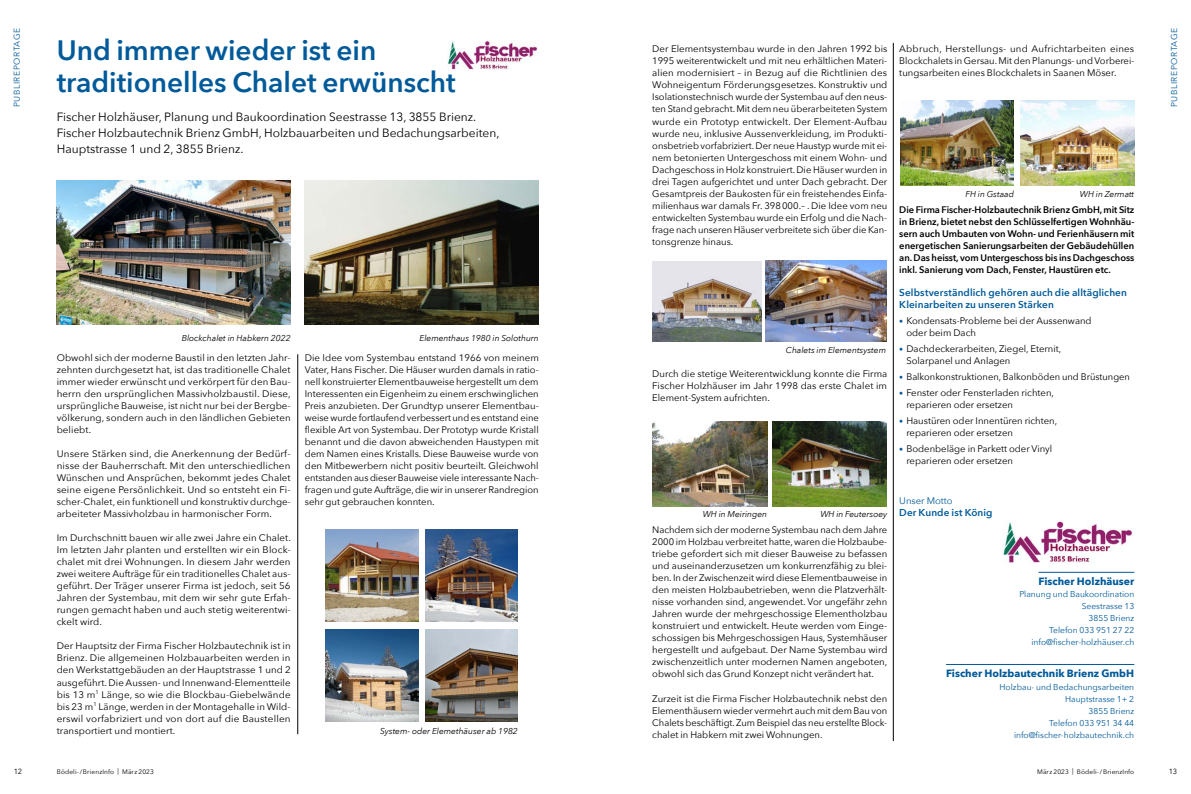
<style>
.page{position:relative;width:1191px;height:794px;background:#fff}
.page>*{position:absolute;margin:0;border:0;box-sizing:border-box;transform-origin:0 0}
.t1{font:600 28px/32px "Avenir Next";color:#005a9a}
.t2{font:12px/16px "Avenir Next";color:#000}
.t3{font:700 10.5px "Avenir Next";color:#005a9a}
.t4{font:600 10px/12px "Avenir Next";letter-spacing:.01em;color:#005a9a}
.t5{font:9.5px/12px "Avenir Next";color:#000;text-align:justify}
.t6{font:600 9.5px/12px "Avenir Next";color:#000;text-align:justify}
.t7{font:9.5px/12px "Avenir Next";color:#000;text-align:justify;scale:1.04 1}
.t8{font:9.5px "Avenir Next";color:#005a9a}
.t9{font:8.5px/12px "Avenir Next";color:#005a9a;text-align:right}
.t10{font:italic 8.5px "Avenir Next";color:#000}
.t11{font:8.5px "Avenir Next";letter-spacing:.065em;color:#005a9a}
.t12{font:7.5px "Avenir Next";color:#000}
.t13{font:6.5px "Avenir Next";letter-spacing:.02em;color:#000}
.s1{font-size:8px;color:#005a9a}
</style>
<div class="page">
<hr style="left:893px;top:43px;width:1px;height:698px;background:#000">
<hr style="left:297px;top:354px;width:1px;height:380px;background:#000">
<img style="left:57px;top:181px;width:234px;height:144px">
<img style="left:305px;top:180px;width:234px;height:145px">
<img style="left:1003px;top:521px;width:130px;height:42px">
<img style="left:447px;top:40px;width:91px;height:30px">
<hr style="left:946px;top:664px;width:188px;height:1px;background:#005a9a">
<hr style="left:1038px;top:572px;width:96px;height:1px;background:#005a9a">
<img style="left:326px;top:529px;width:92px;height:93px">
<img style="left:326px;top:629px;width:92px;height:92px">
<img style="left:425px;top:529px;width:93px;height:93px">
<img style="left:425px;top:629px;width:93px;height:92px">
<img style="left:653px;top:261px;width:108px;height:80px">
<img style="left:765px;top:261px;width:121px;height:80px">
<img style="left:900px;top:100px;width:114px;height:86px">
<img style="left:653px;top:421px;width:114px;height:86px">
<img style="left:772px;top:421px;width:114px;height:86px">
<img style="left:1020px;top:100px;width:114px;height:86px">
<p class="t11" style="left:10px;top:107px;width:81px;rotate:-90deg">PUBLIREPORTAGE</p>
<h1 class="t1" style="left:57px;top:34px;width:400px">Und immer wieder ist ein traditionelles Chalet erwünscht</h1>
<p class="t2" style="left:57px;top:108px;width:444px">Fischer Holzhäuser, Planung und Baukoordination Seestrasse 13, 3855 Brienz.<br>Fischer Holzbautechnik Brienz GmbH, Holzbauarbeiten und Bedachungsarbeiten,<br>Hauptstrasse 1 und 2, 3855 Brienz.</p>
<p class="t10" style="left:182px;top:331px;width:110px">Blockchalet in Habkern 2022</p>
<p class="t10" style="left:419px;top:331px;width:121px">Elementhaus 1980 in Solothurn</p>
<p class="t5" style="left:57px;top:351px;width:236px">Obwohl sich der moderne Baustil in den letzten Jahr&shy;zehnten durchgesetzt hat, ist das traditionelle Chalet immer wieder erwünscht und verkörpert für den Bau&shy;herrn den ursprünglichen Massivholzbaustil. Diese, ursprüngliche Bauweise, ist nicht nur bei der Bergbe&shy;völkerung, sondern auch in den ländlichen Gebieten beliebt.</p>
<p class="t7" style="left:57px;top:447px;width:226px">Unsere Stärken sind, die Anerkennung der Bedürf&shy;nisse der Bauherrschaft. Mit den unterschiedlichen Wünschen und Ansprüchen, bekommt jedes Chalet seine eigene Persönlichkeit. Und so entsteht ein Fi&shy;scher-Chalet, ein funktionell und konstruktiv durchge&shy;arbeiteter Massivholzbau in harmonischer Form.</p>
<p class="t5" style="left:57px;top:531px;width:236px">Im Durchschnitt bauen wir alle zwei Jahre ein Chalet.<br>Im letzten Jahr planten und erstellten wir ein Block&shy;chalet mit drei Wohnungen. In diesem Jahr werden zwei weitere Aufträge für ein traditionelles Chalet aus&shy;geführt. Der Träger unserer Firma ist jedoch, seit 56<br>Jahren der Systembau, mit dem wir sehr gute Erfah&shy;rungen gemacht haben und auch stetig weiterentwi&shy;ckelt wird.</p>
<p class="t5" style="left:57px;top:639px;width:235px">Der Hauptsitz der Firma Fischer Holzbautechnik ist in Brienz. Die allgemeinen Holzbauarbeiten werden in den Werkstattgebäuden an der Hauptstrasse 1 und 2 ausgeführt. Die Aussen- und Innenwand-Elementteile bis 13 m<sup>1</sup> Länge, so wie die Blockbau-Giebelwände bis 23 m<sup>1</sup> Länge, werden in der Montagehalle in Wild&shy;erswil vorfabriziert und von dort auf die Baustellen transportiert und montiert.</p>
<p class="t5" style="left:305px;top:351px;width:235px">Die Idee vom Systembau entstand 1966 von meinem Vater, Hans Fischer. Die Häuser wurden damals in ratio&shy;nell konstruierter Elementbauweise hergestellt um dem Interessenten ein Eigenheim zu einem erschwinglichen Preis anzubieten. Der Grundtyp unserer Elementbau&shy;weise wurde fortlaufend verbessert und es entstand eine flexible Art von Systembau. Der Prototyp wurde Kristall benannt und die davon abweichenden Haustypen mit dem Namen eines Kristalls. Diese Bauweise wurde von den Mitbewerbern nicht positiv beurteilt. Gleichwohl entstanden aus dieser Bauweise viele interessante Nach&shy;fragen und gute Aufträge, die wir in unserer Randregion sehr gut gebrauchen konnten.</p>
<p class="t10" style="left:380px;top:723px;width:139px">System- oder Elemethäuser ab 1982</p>
<p class="t5" style="left:652px;top:43px;width:237px">Der Elementsystembau wurde in den Jahren 1992 bis 1995 weiterentwickelt und mit neu erhältlichen Materi&shy;alien modernisiert – in Bezug auf die Richtlinien des Wohneigentum Förderungsgesetzes. Konstruktiv und Isolationstechnisch wurde der Systembau auf den neus&shy;ten Stand gebracht. Mit dem neu überarbeiteten System wurde ein Prototyp entwickelt. Der Element-Aufbau wurde neu, inklusive Aussenverkleidung, im Produkti&shy;onsbetrieb vorfabriziert. Der neue Haustyp wurde mit ei&shy;nem betonierten Untergeschoss mit einem Wohn- und Dachgeschoss in Holz konstruiert. Die Häuser wurden in drei Tagen aufgerichtet und unter Dach gebracht. Der Gesamtpreis der Baukosten für ein freistehendes Einfa&shy;milienhaus war damals Fr. 398000.– . Die Idee vom neu entwickelten Systembau wurde ein Erfolg und die Nach&shy;frage nach unseren Häuser verbreitete sich über die Kan&shy;tonsgrenze hinaus.</p>
<p class="t10" style="left:786px;top:343px;width:102px">Chalets im Elementsystem</p>
<p class="t5" style="left:652px;top:367px;width:236px">Durch die stetige Weiterentwicklung konnte die Firma Fischer Holzhäuser im Jahr 1998 das erste Chalet im Element-System aufrichten.</p>
<p class="t10" style="left:703px;top:507px;width:66px">WH in Meiringen</p>
<p class="t10" style="left:820px;top:507px;width:68px">WH in Feutersoey</p>
<p class="t5" style="left:652px;top:523px;width:237px">Nachdem sich der moderne Systembau nach dem Jahre 2000 im Holzbau verbreitet hatte, waren die Holzbaube&shy;triebe gefordert sich mit dieser Bauweise zu befassen und auseinanderzusetzen um konkurrenzfähig zu blei&shy;ben. In der Zwischenzeit wird diese Elementbauweise in den meisten Holzbaubetrieben, wenn die Platzverhält&shy;nisse vorhanden sind, angewendet. Vor ungefähr zehn Jahren wurde der mehrgeschossige Elementholzbau konstruiert und entwickelt. Heute werden vom Einge&shy;schossigen bis Mehrgeschossigen Haus, Systemhäuser hergestellt und aufgebaut. Der Name Systembau wird zwischenzeitlich unter modernen Namen angeboten, obwohl sich das Grund Konzept nicht verändert hat.</p>
<p class="t5" style="left:652px;top:692px;width:237px">Zurzeit ist die Firma Fischer Holzbautechnik nebst den Elementhäusern wieder vermehrt auch mit dem Bau von Chalets beschäftigt. Zum Beispiel das neu erstellte Block&shy;chalet in Habkern mit zwei Wohnungen.</p>
<p class="t5" style="left:899px;top:43px;width:236px">Abbruch, Herstellungs- und Aufrichtarbeiten eines Blockchalets in Gersau. Mit den Planungs- und Vorberei&shy;tungsarbeiten eines Blockchalets in Saanen Möser.</p>
<p class="t10" style="left:965px;top:186px;width:50px">FH in Gstaad</p>
<p class="t10" style="left:1080px;top:186px;width:56px">WH in Zermatt</p>
<p class="t6" style="left:899px;top:203px;width:236px">Die Firma Fischer-Holzbautechnik Brienz GmbH, mit Sitz in Brienz, bietet nebst den Schlüsselfertigen Wohnhäu&shy;sern auch Umbauten von Wohn- und Ferienhäusern mit energetischen Sanierungsarbeiten der Gebäudehüllen an. Das heisst, vom Untergeschoss bis ins Dachgeschoss inkl. Sanierung vom Dach, Fenster, Haustüren etc.</p>
<p class="t4" style="left:899px;top:286px;width:229px">Selbstverständlich gehören auch die alltäglichen<br>Kleinarbeiten zu unseren Stärken</p>
<p class="t5" style="left:906px;top:314px;width:187px;text-indent:-7px"><span class="s1">•</span> Kondensats-Probleme bei der Aussenwand oder beim Dach</p>
<p class="t5" style="left:906px;top:342px;width:156px;text-indent:-7px"><span class="s1">•</span> Dachdeckerarbeiten, Ziegel, Eternit,<br>Solarpanel und Anlagen</p>
<p class="t5" style="left:899px;top:370px;width:232px"><span class="s1">•</span> Balkonkonstruktionen, Balkonböden und Brüstungen</p>
<p class="t5" style="left:906px;top:386px;width:149px;text-indent:-7px"><span class="s1">•</span> Fenster oder Fensterladen richten, reparieren oder ersetzen</p>
<p class="t5" style="left:906px;top:414px;width:152px;text-indent:-7px"><span class="s1">•</span> Haustüren oder Innentüren richten, reparieren oder ersetzen</p>
<p class="t5" style="left:906px;top:442px;width:147px;text-indent:-7px"><span class="s1">•</span> Bodenbeläge in Parkett oder Vinyl reparieren oder ersetzen</p>
<p class="t8" style="left:899px;top:493px;width:55px">Unser Motto</p>
<p class="t4" style="left:899px;top:506px;width:95px">Der Kunde ist König</p>
<p class="t3" style="left:1038px;top:572px;width:97px">Fischer Holzhäuser</p>
<p class="t9" style="left:1019px;top:588px;width:116px">Planung und Baukoordination<br>Seestrasse 13<br>3855 Brienz<br>Telefon 033 951 27 22 info@fischer-holzhäuser.ch</p>
<p class="t3" style="left:946px;top:664px;width:190px">Fischer Holzbautechnik Brienz GmbH</p>
<p class="t9" style="left:999px;top:680px;width:136px">Holzbau- und Bedachungsarbeiten<br>Hauptstrasse 1+ 2<br>3855 Brienz<br>Telefon 033 951 34 44 info@fischer-holzbautechnik.ch</p>
<p class="t11" style="left:1167px;top:107px;width:81px;rotate:-90deg">PUBLIREPORTAGE</p>
<p class="t12" style="left:14px;top:764px;width:10px">12</p>
<p class="t13" style="left:57px;top:766px;width:99px">Bödeli-/BrienzInfo | März 2023</p>
<p class="t13" style="left:1037px;top:766px;width:99px">März 2023 | Bödeli-/BrienzInfo</p>
<p class="t12" style="left:1168px;top:764px;width:10px">13</p>
</div>
